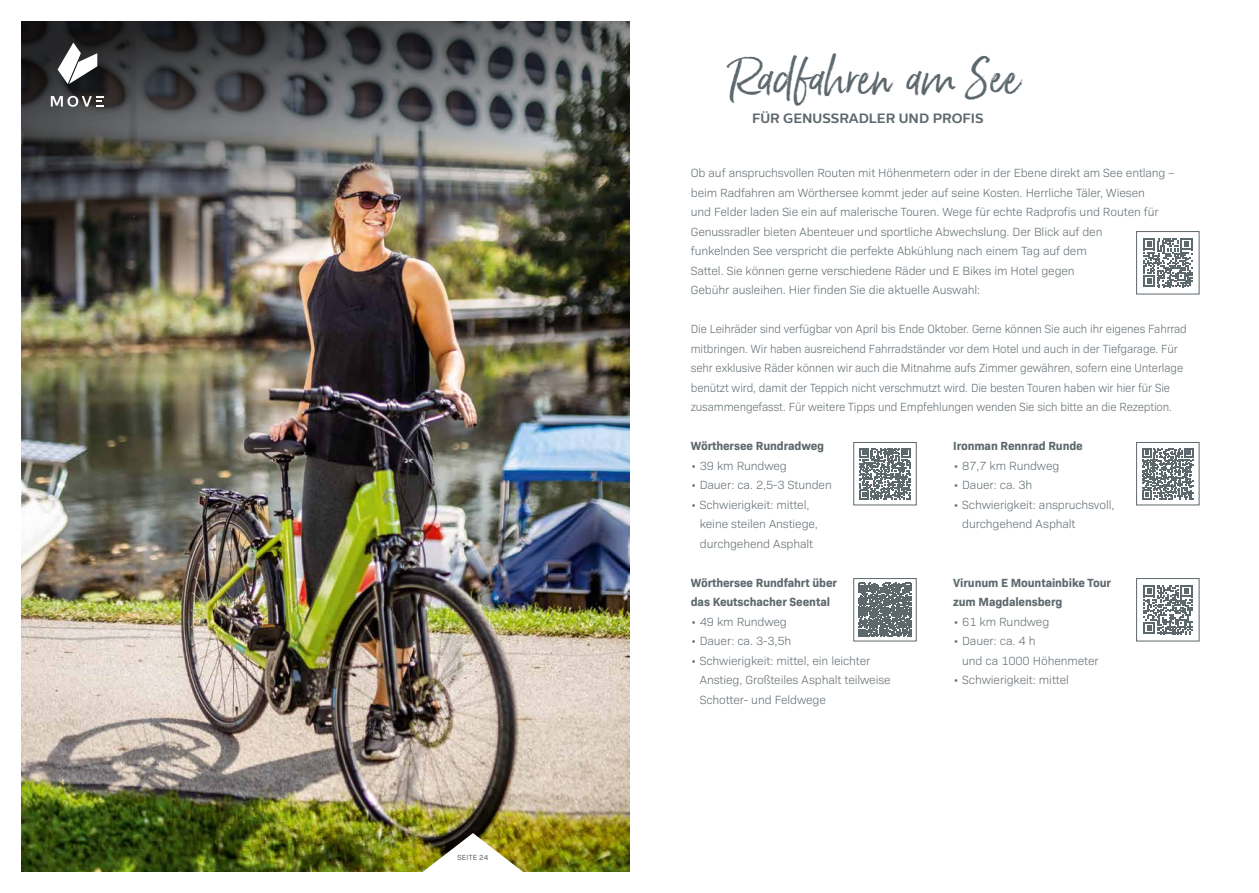
<style>
.page{position:relative;width:1259px;height:893px;background:#fff}
.page>*{position:absolute;margin:0;border:0;box-sizing:border-box;transform-origin:0 0}
.t1{font:45px "Born Ready";color:#5d686d}
.t2{font:700 13.5px "Centrale Sans";color:#5d686d}
.t3{font:300 12px/19.5px "Bio Sans";letter-spacing:-.01em;color:#5d686d}
.t4{font:300 12px/19.5px "Bio Sans";letter-spacing:-.01em;color:#5d686d;scale:.95 1}
.t5{font:700 12px/19.5px "Bio Sans";letter-spacing:-.01em;color:#5d686d}
.t6{font:7.5px "Bio Sans";letter-spacing:.03em;color:#5d686d}
</style>
<div class="page">
<img style="left:21px;top:316px;width:608px;height:556px">
<img style="left:409px;top:833px;width:127px;height:39px">
<img style="left:21px;top:21px;width:608px;height:295px">
<svg style="left:859px;top:448px;width:51px;height:51px"></svg>
<div style="left:853px;top:442px;width:63px;height:63px;border:1px solid #5d686d"></div>
<svg style="left:1142px;top:448px;width:51px;height:51px"></svg>
<div style="left:1136px;top:442px;width:63px;height:63px;border:1px solid #5d686d"></div>
<svg style="left:858px;top:583px;width:54px;height:54px;background:#727c80"></svg>
<div style="left:853px;top:578px;width:63px;height:63px;border:1px solid #5d686d"></div>
<svg style="left:1143px;top:585px;width:49px;height:49px"></svg>
<div style="left:1136px;top:578px;width:63px;height:63px;border:1px solid #5d686d"></div>
<svg style="left:1143px;top:238px;width:49px;height:49px"></svg>
<div style="left:1136px;top:231px;width:63px;height:63px;border:1px solid #5d686d"></div>
<svg style="left:51px;top:96px;width:53px;height:11px"></svg>
<svg style="left:58px;top:43px;width:39px;height:41px"></svg>
<p class="t6" style="left:457px;top:852px;width:32px">SEITE 24</p>
<h1 class="t1" style="left:731px;top:50px;width:293px">Radfahren am See</h1>
<p class="t2" style="left:752px;top:110px;width:233px">FÜR GENUSSRADLER UND PROFIS</p>
<p class="t3" style="left:691px;top:162px;width:485px">Ob auf anspruchsvollen Routen mit Höhenmetern oder in der Ebene direkt am See entlang – beim Radfahren am Wörthersee kommt jeder auf seine Kosten. Herrliche Täler, Wiesen<br>und Felder laden Sie ein auf malerische Touren. Wege für echte Radprofis und Routen für Genussradler bieten Abenteuer und sportliche Abwechslung. Der Blick auf den<br>funkelnden See verspricht die perfekte Abkühlung nach einem Tag auf dem<br>Sattel. Sie können gerne verschiedene Räder und E Bikes im Hotel gegen<br>Gebühr ausleihen. Hier finden Sie die aktuelle Auswahl:</p>
<p class="t4" style="left:691px;top:318px;width:524px">Die Leihräder sind verfügbar von April bis Ende Oktober. Gerne können Sie auch ihr eigenes Fahrrad mitbringen. Wir haben ausreichend Fahrradständer vor dem Hotel und auch in der Tiefgarage. Für sehr exklusive Räder können wir auch die Mitnahme aufs Zimmer gewähren, sofern eine Unterlage benützt wird, damit der Teppich nicht verschmutzt wird. Die besten Touren haben wir hier für Sie zusammengefasst. Für weitere Tipps und Empfehlungen wenden Sie sich bitte an die Rezeption.</p>
<p class="t5" style="left:691px;top:435px;width:135px">Wörthersee Rundradweg</p>
<p class="t3" style="left:691px;top:455px;width:98px">• 39 km Rundweg</p>
<p class="t3" style="left:691px;top:474px;width:142px">• Dauer: ca. 2,5-3 Stunden</p>
<p class="t3" style="left:700px;top:494px;width:120px;text-indent:-9px">• Schwierigkeit: mittel, keine steilen Anstiege, durchgehend Asphalt</p>
<p class="t5" style="left:691px;top:572px;width:148px">Wörthersee Rundfahrt über das Keutschacher Seental</p>
<p class="t3" style="left:691px;top:611px;width:98px">• 49 km Rundweg</p>
<p class="t3" style="left:691px;top:630px;width:102px">• Dauer: ca. 3-3,5h</p>
<p class="t3" style="left:700px;top:650px;width:192px;text-indent:-9px">• Schwierigkeit: mittel, ein leichter<br>Anstieg, Großteiles Asphalt teilweise<br>Schotter- und Feldwege</p>
<p class="t5" style="left:953px;top:435px;width:131px">Ironman Rennrad Runde</p>
<p class="t3" style="left:953px;top:455px;width:108px">• 87,7 km Rundweg</p>
<p class="t3" style="left:953px;top:474px;width:81px">• Dauer: ca. 3h</p>
<p class="t3" style="left:962px;top:494px;width:154px;text-indent:-9px">• Schwierigkeit: anspruchsvoll, durchgehend Asphalt</p>
<p class="t5" style="left:953px;top:572px;width:159px">Virunum E Mountainbike Tour zum Magdalensberg</p>
<p class="t3" style="left:953px;top:611px;width:98px">• 61 km Rundweg</p>
<p class="t3" style="left:962px;top:630px;width:138px;text-indent:-9px">• Dauer: ca. 4 h<br>und ca 1000 Höhenmeter</p>
<p class="t3" style="left:953px;top:669px;width:117px">• Schwierigkeit: mittel</p>
</div>
